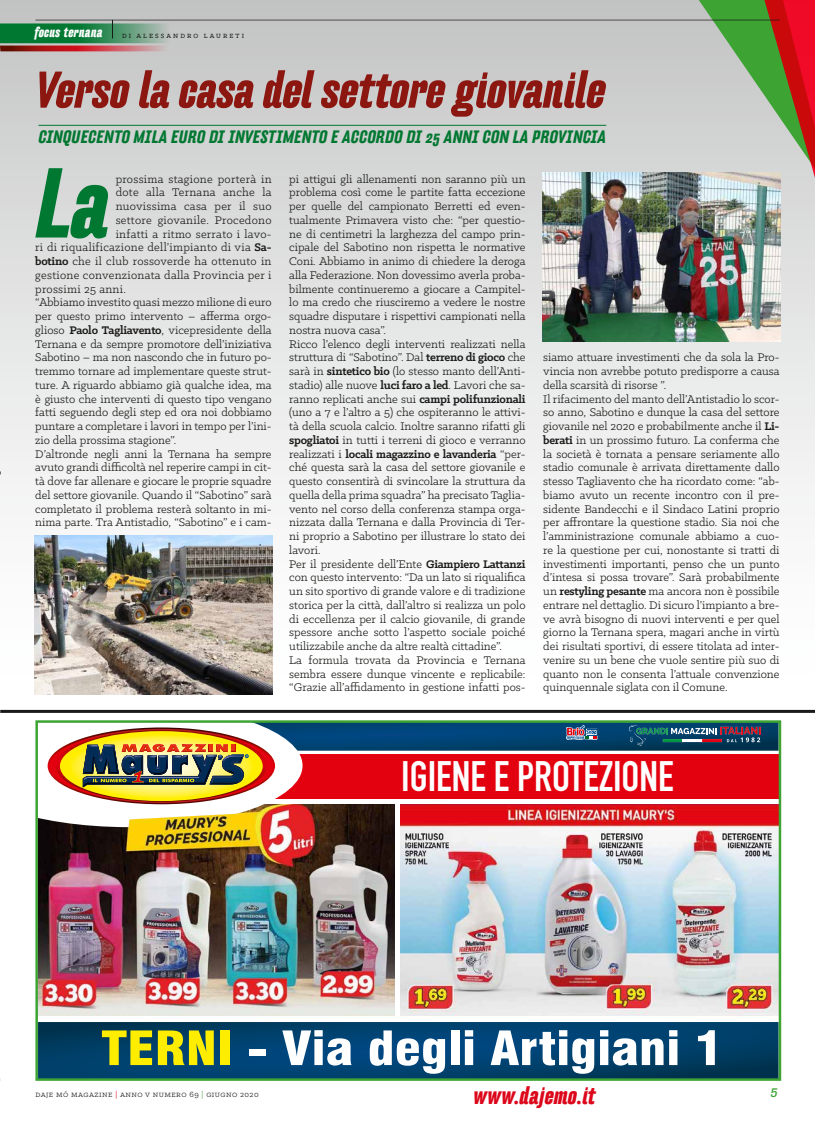
<style>
.page{position:relative;width:815px;height:1134px;background:#fff}
.page>*{position:absolute;margin:0;border:0;box-sizing:border-box;transform-origin:0 0}
.t1{font:italic 700 96px "Hydra";color:#007831}
.t2{font:italic 700 50px "Hydra";letter-spacing:-.02em;color:#8c1610}
.t3{font:700 42px "DIN Condensed";color:#fff}
.t4{font:italic 700 23.75px "Hydra";color:#dc071a}
.t5{font:italic 700 17.5px "Hydra";letter-spacing:.005em;color:#007831}
.t6{font:italic 700 13.75px "Hydra";letter-spacing:.01em;color:#fff}
.t7{font:12.5px/13.8px "Klinic Slab";color:#1a1a18}
.t8{font:12.5px "Klinic Slab";letter-spacing:.025em;color:#1a1a18}
.t9{font:italic 700 12.5px "Hydra Text";color:#3da434}
.t10{font:8.75px "Klinic Slab";letter-spacing:.05em;color:#1a1a18}
.t11{font:500 6.88px "Klinic Slab";letter-spacing:.3em;color:#1a1a18}
.s1{font-weight:700}
.s2{color:#dc071a}
.s3{color:#3da434}
</style>
<div class="page">
<div style="left:0;top:0;width:815px;height:711px;background:linear-gradient(to bottom,#c6c7c7,#fff)"></div>
<img style="left:542px;top:173px;width:238px;height:168px">
<img style="left:35px;top:536px;width:237px;height:158px">
<hr style="left:38px;top:125px;width:568px;height:1px;background:#007831">
<img style="left:38px;top:827px;width:356px;height:188px">
<svg style="left:38px;top:1022px;width:740px;height:56px;background:#013f68"></svg>
<svg style="left:102px;top:1030px;width:50px;height:35px;background:#90a12d"></svg>
<svg style="left:158px;top:1030px;width:56px;height:35px;background:#b7bd1e"></svg>
<div style="left:220px;top:1030px;width:10px;height:35px;background:#ffed00"></div>
<div style="left:249px;top:1048px;width:16px;height:7px;background:#fff"></div>
<svg style="left:282px;top:1030px;width:70px;height:35px"></svg>
<svg style="left:370px;top:1030px;width:75px;height:44px"></svg>
<div style="left:451px;top:1030px;width:8px;height:35px;background:#fff"></div>
<svg style="left:465px;top:1030px;width:8px;height:35px"></svg>
<svg style="left:491px;top:1030px;width:103px;height:44px"></svg>
<svg style="left:600px;top:1030px;width:77px;height:35px"></svg>
<svg style="left:698px;top:1030px;width:17px;height:35px"></svg>
<svg style="left:38px;top:723px;width:740px;height:104px"></svg>
<img style="left:127px;top:813px;width:129px;height:38px">
<img style="left:401px;top:805px;width:377px;height:210px">
<div style="left:35px;top:720px;width:746px;height:361px;border:2px solid #3da434"></div>
<svg style="left:699px;top:0;width:116px;height:235px;background:#afa28e"></svg>
<hr style="left:1px;top:710px;width:814px;height:3px;background:#1a1a18">
<hr style="left:35px;top:20px;width:745px;height:1px;background:#1a1a18">
<svg style="left:0;top:20px;width:358px;height:31px;background:#94a697"></svg>
<p class="t6" style="left:34px;top:24px;width:70px">focus ternana</p>
<p class="t11" style="left:122px;top:31px;width:124px">DI ALESSANDRO LAURETI</p>
<h2 class="t2" style="left:35px;top:59px;width:572px">Verso la casa del settore giovanile</h2>
<h3 class="t5" style="left:38px;top:126px;width:569px">CINQUECENTO MILA EURO DI INVESTIMENTO E ACCORDO DI 25 ANNI CON LA PROVINCIA</h3>
<h1 class="t1" style="left:35px;top:144px;width:76px">La</h1>
<p class="t8" style="left:116px;top:171px;width:157px">prossima stagione porterà in</p>
<p class="t8" style="left:116px;top:184px;width:157px">dote alla Ternana anche la</p>
<p class="t8" style="left:116px;top:198px;width:157px">nuovissima casa per il suo</p>
<p class="t8" style="left:116px;top:212px;width:157px">settore giovanile. Procedono</p>
<p class="t8" style="left:116px;top:226px;width:157px">infatti a ritmo serrato i lavo-</p>
<p class="t8" style="left:35px;top:239px;width:238px">ri di riqualificazione dell’impianto di via <span class="s1">Sa-</span></p>
<p class="t8" style="left:35px;top:253px;width:238px"><span class="s1">botino</span> che il club rossoverde ha ottenuto in</p>
<p class="t8" style="left:35px;top:267px;width:238px">gestione convenzionata dalla Provincia per i</p>
<p class="t7" style="left:35px;top:281px;width:92px">prossimi 25 anni.</p>
<p class="t7" style="left:35px;top:295px;width:238px">“Abbiamo investito quasi mezzo milione di euro</p>
<p class="t7" style="left:35px;top:309px;width:238px">per questo primo intervento – afferma orgo-</p>
<p class="t7" style="left:35px;top:323px;width:238px">glioso <span class="s1">Paolo Tagliavento</span>, vicepresidente della</p>
<p class="t7" style="left:35px;top:336px;width:238px">Ternana e da sempre promotore dell’iniziativa</p>
<p class="t7" style="left:35px;top:350px;width:238px">Sabotino – ma non nascondo che in futuro po-</p>
<p class="t7" style="left:35px;top:364px;width:238px">tremmo tornare ad implementare queste strut-</p>
<p class="t7" style="left:35px;top:378px;width:238px">ture. A riguardo abbiamo già qualche idea, ma</p>
<p class="t7" style="left:35px;top:391px;width:238px">è giusto che interventi di questo tipo vengano</p>
<p class="t7" style="left:35px;top:405px;width:238px">fatti seguendo degli step ed ora noi dobbiamo</p>
<p class="t7" style="left:35px;top:419px;width:238px">puntare a completare i lavori in tempo per l’ini-</p>
<p class="t7" style="left:35px;top:433px;width:142px">zio della prossima stagione”.</p>
<p class="t7" style="left:35px;top:446px;width:238px">D’altronde negli anni la Ternana ha sempre</p>
<p class="t7" style="left:35px;top:460px;width:238px">avuto grandi difficoltà nel reperire campi in cit-</p>
<p class="t7" style="left:35px;top:474px;width:238px">tà dove far allenare e giocare le proprie squadre</p>
<p class="t7" style="left:35px;top:488px;width:238px">del settore giovanile. Quando il “Sabotino” sarà</p>
<p class="t7" style="left:35px;top:501px;width:238px">completato il problema resterà soltanto in mi-</p>
<p class="t7" style="left:35px;top:515px;width:238px">nima parte. Tra Antistadio, “Sabotino” e i cam-</p>
<p class="t7" style="left:289px;top:171px;width:238px">pi attigui gli allenamenti non saranno più un problema così come le partite fatta eccezione per quelle del campionato Berretti ed even&shy;tualmente Primavera visto che: “per questio&shy;ne di centimetri la larghezza del campo prin&shy;cipale del Sabotino non rispetta le normative Coni. Abbiamo in animo di chiedere la deroga alla Federazione. Non dovessimo averla proba&shy;bilmente continueremo a giocare a Campitel&shy;lo ma credo che riusciremo a vedere le nostre squadre disputare i rispettivi campionati nella nostra nuova casa”.<br>Ricco l’elenco degli interventi realizzati nella struttura di “Sabotino”. Dal <span class="s1">terreno di gioco</span> che sarà in <span class="s1">sintetico bio</span> (lo stesso manto dell’Anti&shy;stadio) alle nuove <span class="s1">luci faro a led</span>. Lavori che sa&shy;ranno replicati anche sui <span class="s1">campi polifunzionali </span>(uno a 7 e l’altro a 5) che ospiteranno le attivi&shy;tà della scuola calcio. Inoltre saranno rifatti gli <span class="s1">spogliatoi</span> in tutti i terreni di gioco e verranno realizzati i <span class="s1">locali magazzino e lavanderia</span> “per&shy;ché questa sarà la casa del settore giovanile e questo consentirà di svincolare la struttura da quella della prima squadra” ha precisato Taglia&shy;vento nel corso della conferenza stampa orga&shy;nizzata dalla Ternana e dalla Provincia di Ter&shy;ni proprio a Sabotino per illustrare lo stato dei lavori.<br>Per il presidente dell’Ente <span class="s1">Giampiero Lattanzi </span>con questo intervento: “Da un lato si riqualifica un sito sportivo di grande valore e di tradizione storica per la città, dall’altro si realizza un polo di eccellenza per il calcio giovanile, di grande spessore anche sotto l’aspetto sociale poiché utilizzabile anche da altre realtà cittadine”.<br>La formula trovata da Provincia e Ternana sembra essere dunque vincente e replicabile: “Grazie all’affidamento in gestione infatti pos-</p>
<p class="t7" style="left:543px;top:350px;width:238px">siamo attuare investimenti che da sola la Pro&shy;vincia non avrebbe potuto predisporre a causa della scarsità di risorse ”.<br>Il rifacimento del manto dell’Antistadio lo scor&shy;so anno, Sabotino e dunque la casa del settore giovanile nel 2020 e probabilmente anche il <span class="s1">Li&shy;berati</span> in un prossimo futuro. La conferma che la società è tornata a pensare seriamente allo stadio comunale è arrivata direttamente dallo stesso Tagliavento che ha ricordato come: “ab&shy;biamo avuto un recente incontro con il pre&shy;sidente Bandecchi e il Sindaco Latini proprio per affrontare la questione stadio. Sia noi che l’amministrazione comunale abbiamo a cuo&shy;re la questione per cui, nonostante si tratti di investimenti importanti, penso che un punto d’intesa si possa trovare”. Sarà probabilmente un <span class="s1">restyling pesante</span> ma ancora non è possibile entrare nel dettaglio. Di sicuro l’impianto a bre&shy;ve avrà bisogno di nuovi interventi e per quel giorno la Ternana spera, magari anche in virtù dei risultati sportivi, di essere titolata ad inter&shy;venire su un bene che vuole sentire più suo di quanto non le consenta l’attuale convenzione quinquennale siglata con il Comune.</p>
<h3 class="t3" style="left:401px;top:748px;width:274px">IGIENE E PROTEZIONE</h3>
<p class="t10" style="left:35px;top:1089px;width:225px">daje mó magazine <span class="s2">|</span> anno v numero 69 <span class="s3">|</span> giugno 2020</p>
<h3 class="t4" style="left:473px;top:1080px;width:124px">www.dajemo.it</h3>
<p class="t9" style="left:770px;top:1084px;width:9px">5</p>
</div>
